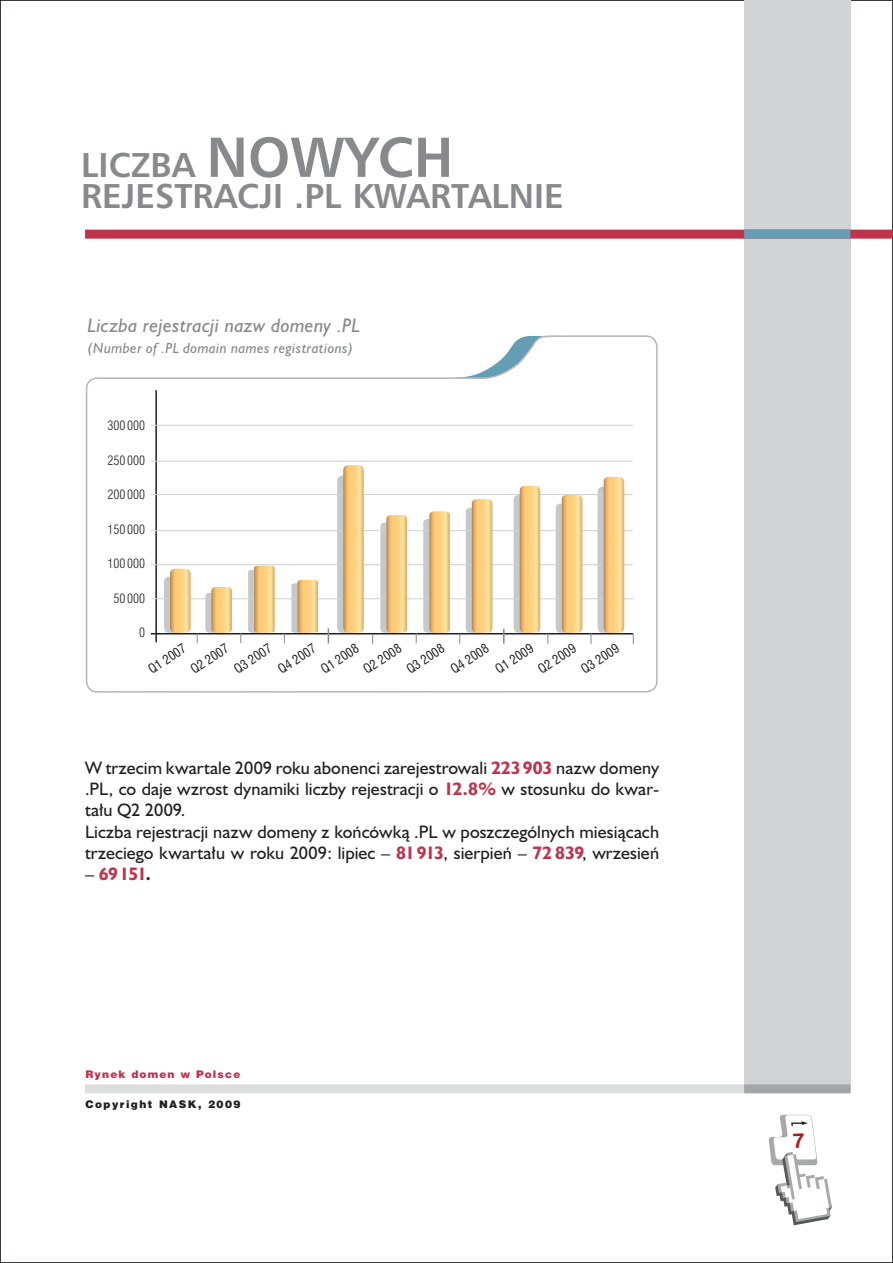
<style>
.page{position:relative;width:893px;height:1263px;background:#fff}
.page>*{position:absolute;margin:0;border:0;box-sizing:border-box;transform-origin:0 0}
.t1{font:700 33px/31.5px "Humnst 777 PL";color:#87898c}
.t2{font:italic 18px "Humanst 521 PL";letter-spacing:.015em;color:#87898c}
.t3{font:16.5px/21.1px "Humanst 521 PL";letter-spacing:.005em;color:#231f20}
.t4{font:700 16.5px "Humanst 521 PL";letter-spacing:-.045em;color:#bf334c}
.t5{font:italic 13.5px "Humanst 521 PL";letter-spacing:.025em;color:#87898c}
.t6{font:12px "Swis 721 Cn PL";color:#231f20}
.t7{font:12px "Swis 721 Lt Cn PL";color:#231f20}
.t8{font:900 10.5px "Switzerland";letter-spacing:.14em;color:#231f20}
.t9{font:900 10.5px "Switzerland";letter-spacing:.11em;color:#bf334c}
.s1{font-size:54px}
.s2{font-weight:700;color:#bf334c}
.s3{font-weight:400;color:#231f20}
.s4{color:#231f20}
</style>
<div class="page">
<div style="left:744px;top:0;width:106px;height:1092px;background:#d1d2d4"></div>
<div style="left:85px;top:230px;width:808px;height:9px;background:#bf334c"></div>
<div style="left:744px;top:230px;width:106px;height:9px;background:#649db4"></div>
<div style="left:85px;top:1084px;width:659px;height:9px;background:#dcdddf"></div>
<div style="left:744px;top:1084px;width:106px;height:9px;background:#a4a5a9"></div>
<svg style="left:85px;top:336px;width:573px;height:357px"></svg>
<hr style="left:155px;top:390px;width:2px;height:252px;background:#231f20">
<hr style="left:151px;top:461px;width:482px;height:1px;background:#d1d2d4">
<hr style="left:151px;top:494px;width:482px;height:1px;background:#d1d2d4">
<hr style="left:151px;top:530px;width:482px;height:1px;background:#d1d2d4">
<hr style="left:151px;top:564px;width:482px;height:1px;background:#d1d2d4">
<hr style="left:152px;top:598px;width:482px;height:1px;background:#d1d2d4">
<hr style="left:151px;top:425px;width:482px;height:1px;background:#d1d2d4">
<svg style="left:205px;top:587px;width:27px;height:46px"></svg>
<svg style="left:248px;top:565px;width:27px;height:68px;background:#e9c991"></svg>
<svg style="left:291px;top:580px;width:27px;height:53px"></svg>
<svg style="left:337px;top:465px;width:27px;height:168px;background:#e9c890"></svg>
<svg style="left:380px;top:515px;width:27px;height:118px;background:#e9c890"></svg>
<svg style="left:423px;top:511px;width:27px;height:122px;background:#e9c891"></svg>
<svg style="left:466px;top:499px;width:26px;height:134px;background:#e9c88f"></svg>
<svg style="left:514px;top:486px;width:26px;height:147px;background:#e9c88e"></svg>
<svg style="left:556px;top:495px;width:26px;height:138px;background:#eac88f"></svg>
<svg style="left:598px;top:477px;width:26px;height:156px;background:#eac88e"></svg>
<svg style="left:164px;top:569px;width:27px;height:64px;background:#eaca92"></svg>
<hr style="left:151px;top:633px;width:482px;height:1px;background:#231f20">
<svg style="left:328px;top:628px;width:1px;height:15px"></svg>
<svg style="left:503px;top:629px;width:2px;height:15px"></svg>
<svg style="left:769px;top:1115px;width:63px;height:110px"></svg>
<p class="t1" style="left:81px;top:150px;width:484px">LICZBA <span class="s1">NOWYCH<br></span>REJESTRACJI .PL KWARTALNIE</p>
<p class="t2" style="left:87px;top:315px;width:274px">Liczba rejestracji nazw domeny .PL</p>
<p class="t5" style="left:87px;top:340px;width:267px">(Number of .PL domain names registrations)</p>
<p class="t7" style="left:107px;top:423px;width:39px">300 000</p>
<p class="t7" style="left:107px;top:457px;width:39px">250 000</p>
<p class="t7" style="left:107px;top:492px;width:39px">200 000</p>
<p class="t7" style="left:107px;top:526px;width:39px">150 000</p>
<p class="t7" style="left:107px;top:561px;width:39px">100 000</p>
<p class="t7" style="left:113px;top:595px;width:33px">50 000</p>
<p class="t7" style="left:139px;top:630px;width:7px">0</p>
<p class="t6" style="left:148px;top:668px;width:44px;rotate:-33deg">Q1 2007</p>
<p class="t6" style="left:191px;top:668px;width:44px;rotate:-33deg">Q2 2007</p>
<p class="t6" style="left:234px;top:668px;width:44px;rotate:-33deg">Q3 2007</p>
<p class="t6" style="left:278px;top:668px;width:44px;rotate:-33deg">Q4 2007</p>
<p class="t6" style="left:321px;top:668px;width:44px;rotate:-33deg">Q1 2008</p>
<p class="t6" style="left:363px;top:668px;width:44px;rotate:-33deg">Q2 2008</p>
<p class="t6" style="left:406px;top:668px;width:44px;rotate:-33deg">Q3 2008</p>
<p class="t6" style="left:450px;top:668px;width:44px;rotate:-33deg">Q4 2008</p>
<p class="t6" style="left:495px;top:668px;width:44px;rotate:-33deg">Q1 2009</p>
<p class="t6" style="left:538px;top:668px;width:44px;rotate:-33deg">Q2 2009</p>
<p class="t6" style="left:581px;top:668px;width:44px;rotate:-33deg">Q3 2009</p>
<p class="t3" style="left:85px;top:758px;width:576px">W trzecim kwartale 2009 roku abonenci zarejestrowali <span class="s2">223903</span> nazw domeny .PL, co daje wzrost dynamiki liczby rejestracji o <span class="s2">12.8%</span> w stosunku do kwar&shy;tału Q2 2009.<br>Liczba rejestracji nazw domeny z końcówką .PL w poszczególnych miesiącach trzeciego kwartału w roku 2009: lipiec – <span class="s2">81913</span>, sierpień – <span class="s2">72 839</span>, wrzesień</p>
<p class="t4" style="left:85px;top:864px;width:67px"><span class="s3">–</span> 69151<span class="s4">.</span></p>
<p class="t9" style="left:85px;top:1068px;width:157px">Rynek domen w Polsce</p>
<p class="t8" style="left:85px;top:1098px;width:157px">Copyright NASK, 2009</p>
</div>
